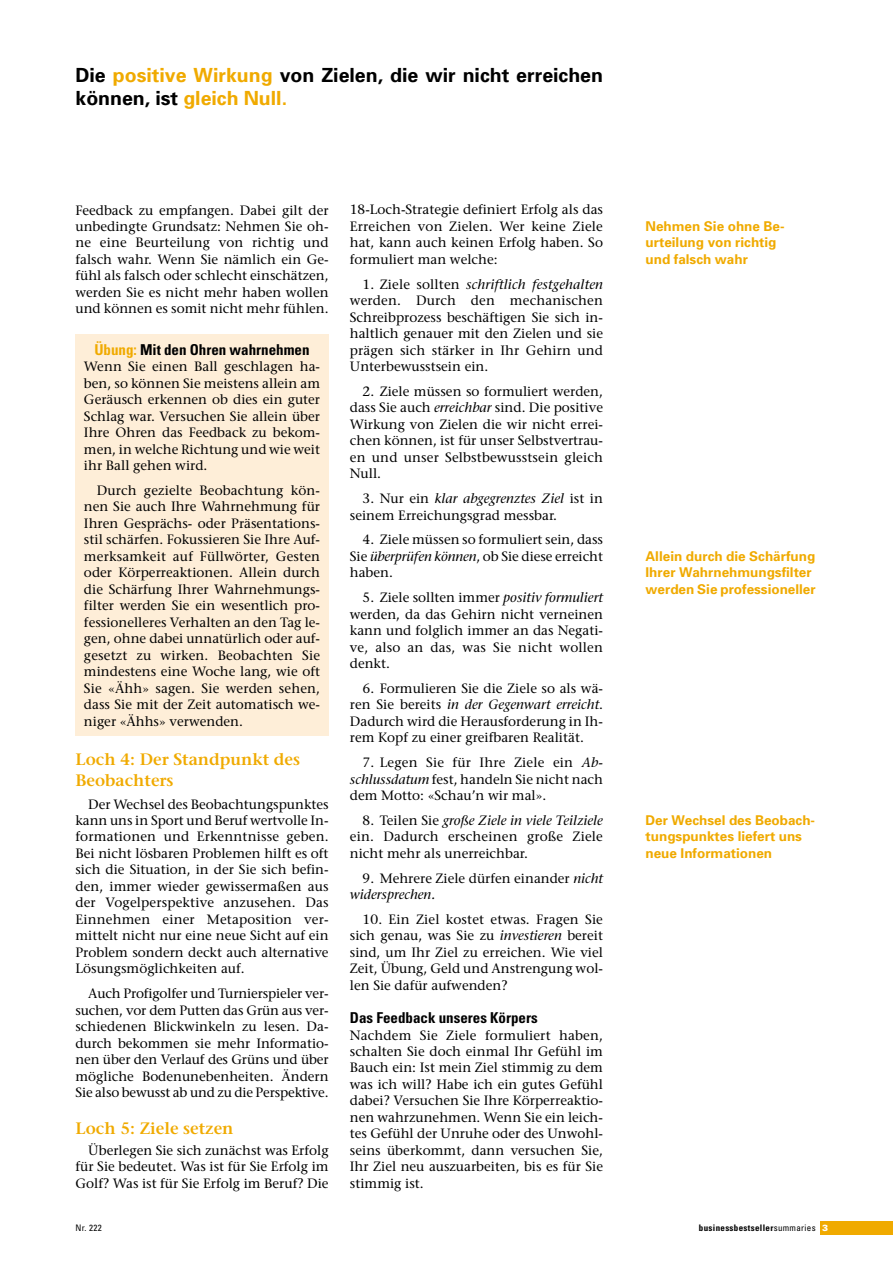
<style>
.page{position:relative;width:893px;height:1263px;background:#fff}
.page>*{position:absolute;margin:0;border:0;box-sizing:border-box;transform-origin:0 0}
.t1{font:700 19.5px/22.5px "Univers";color:#000}
.t2{font:600 16.5px/20.2px "Stone Serif";color:#f0aa00}
.t3{font:700 condensed 15px "Univers";color:#000}
.t4{font:13.5px/16.5px "Stone Serif";color:#000;text-align:justify}
.t5{font:700 13.5px/16.5px "Univers";color:#f0aa00}
.t6{font:700 condensed 9px "Univers";letter-spacing:.035em;color:#000}
.t7{font:condensed 9px "Univers";color:#000}
.s1{color:#f0aa00}
.s2{font-style:italic}
.s3{font-weight:400}
.s4{font-weight:900;font-stretch:normal;color:#fff}
</style>
<div class="page">
<div style="left:75px;top:334px;width:253px;height:402px;background:#feeed8"></div>
<div style="left:820px;top:1221px;width:72px;height:14px;background:#f0aa00"></div>
<h1 class="t1" style="left:75px;top:66px;width:529px">Die <span class="s1">positive Wirkung</span> von Zielen, die wir nicht erreichen können, ist <span class="s1">gleich Null.</span></h1>
<p class="t4" style="left:75px;top:203px;width:255px">Feedback zu empfangen. Dabei gilt der unbedingte Grundsatz: Nehmen Sie oh&shy;ne eine Beurteilung von richtig und falsch wahr. Wenn Sie nämlich ein Ge&shy;fühl als falsch oder schlecht einschätzen, werden Sie es nicht mehr haben wollen und können es somit nicht mehr fühlen.</p>
<p class="t3" style="left:94px;top:344px;width:217px"><span class="s1">Übung:</span> Mit den Ohren wahrnehmen</p>
<p class="t4" style="left:84px;top:360px;width:238px">Wenn Sie einen Ball geschlagen ha&shy;ben, so können Sie meistens allein am Geräusch erkennen ob dies ein guter Schlag war. Versuchen Sie allein über Ihre Ohren das Feedback zu bekom&shy;men, in welche Richtung und wie weit ihr Ball gehen wird.</p>
<p class="t4" style="left:84px;top:483px;width:238px;text-indent:13px">Durch gezielte Beobachtung kön&shy;nen Sie auch Ihre Wahrnehmung für Ihren Gesprächs- oder Präsentations&shy;stil schärfen. Fokussieren Sie Ihre Auf&shy;merksamkeit auf Füllwörter, Gesten oder Körperreaktionen. Allein durch die Schärfung Ihrer Wahrnehmungs&shy;filter werden Sie ein wesentlich pro&shy;fessionelleres Verhalten an den Tag le&shy;gen, ohne dabei unnatürlich oder auf&shy;gesetzt zu wirken. Beobachten Sie mindestens eine Woche lang, wie oft Sie «Ähh» sagen. Sie werden sehen, dass Sie mit der Zeit automatisch we&shy;niger «Ähhs» verwenden.</p>
<p class="t2" style="left:75px;top:751px;width:226px">Loch 4: Der Standpunkt des<br>Beobachters</p>
<p class="t4" style="left:75px;top:797px;width:255px;text-indent:13px">Der Wechsel des Beobachtungspunktes kann uns in Sport und Beruf wertvolle In&shy;formationen und Erkenntnisse geben.<br>Bei nicht lösbaren Problemen hilft es oft sich die Situation, in der Sie sich befin&shy;den, immer wieder gewissermaßen aus der Vogelperspektive anzusehen. Das Einnehmen einer Metaposition ver&shy;mittelt nicht nur eine neue Sicht auf ein Problem sondern deckt auch alternative Lösungsmöglichkeiten auf.</p>
<p class="t4" style="left:75px;top:987px;width:255px;text-indent:13px">Auch Profigolfer und Turnierspieler ver&shy;suchen, vor dem Putten das Grün aus ver&shy;schiedenen Blickwinkeln zu lesen. Da&shy;durch bekommen sie mehr Informatio&shy;nen über den Verlauf des Grüns und über mögliche Bodenunebenheiten. Ändern Sie also bewusst ab und zu die Perspektive.</p>
<p class="t2" style="left:75px;top:1120px;width:159px">Loch 5: Ziele setzen</p>
<p class="t4" style="left:75px;top:1143px;width:255px;text-indent:13px">Überlegen Sie sich zunächst was Erfolg für Sie bedeutet. Was ist für Sie Erfolg im Golf? Was ist für Sie Erfolg im Beruf? Die</p>
<p class="t4" style="left:350px;top:203px;width:255px">18-Loch-Strategie definiert Erfolg als das Erreichen von Zielen. Wer keine Ziele hat, kann auch keinen Erfolg haben. So formuliert man welche:</p>
<p class="t4" style="left:350px;top:277px;width:255px;text-indent:13px">1. Ziele sollten <span class="s2">schriftlich festgehalten </span>werden. Durch den mechanischen Schreibprozess beschäftigen Sie sich in&shy;haltlich genauer mit den Zielen und sie prägen sich stärker in Ihr Gehirn und Unterbewusstsein ein.</p>
<p class="t4" style="left:350px;top:384px;width:255px;text-indent:13px">2. Ziele müssen so formuliert werden, dass Sie auch <span class="s2">erreichbar</span> sind. Die positive Wirkung von Zielen die wir nicht errei&shy;chen können, ist für unser Selbstvertrau&shy;en und unser Selbstbewusstsein gleich Null.</p>
<p class="t4" style="left:350px;top:492px;width:254px;text-indent:13px">3. Nur ein <span class="s2">klar abgegrenztes Ziel</span> ist in seinem Erreichungsgrad messbar.</p>
<p class="t4" style="left:350px;top:533px;width:255px;text-indent:13px">4. Ziele müssen so formuliert sein, dass Sie <span class="s2">überprüfen können</span>, ob Sie diese erreicht haben.</p>
<p class="t4" style="left:350px;top:591px;width:255px;text-indent:13px">5. Ziele sollten immer <span class="s2">positiv formuliert </span>werden, da das Gehirn nicht verneinen kann und folglich immer an das Negati&shy;ve, also an das, was Sie nicht wollen denkt.</p>
<p class="t4" style="left:350px;top:681px;width:255px;text-indent:13px">6. Formulieren Sie die Ziele so als wä&shy;ren Sie bereits <span class="s2">in der Gegenwart erreicht</span>.<br>Dadurch wird die Herausforderung in Ih&shy;rem Kopf zu einer greifbaren Realität.</p>
<p class="t4" style="left:350px;top:756px;width:254px;text-indent:13px">7. Legen Sie für Ihre Ziele ein <span class="s2">Ab&shy;schlussdatum</span> fest, handeln Sie nicht nach dem Motto: «Schau’n wir mal».</p>
<p class="t4" style="left:350px;top:813px;width:255px;text-indent:13px">8. Teilen Sie <span class="s2">große Ziele in viele Teilziele </span>ein. Dadurch erscheinen große Ziele nicht mehr als unerreichbar.</p>
<p class="t4" style="left:350px;top:871px;width:254px;text-indent:13px">9. Mehrere Ziele dürfen einander <span class="s2">nicht widersprechen.</span></p>
<p class="t4" style="left:350px;top:912px;width:255px;text-indent:13px">10. Ein Ziel kostet etwas. Fragen Sie sich genau, was Sie zu <span class="s2">investieren</span> bereit sind, um Ihr Ziel zu erreichen. Wie viel Zeit, Übung, Geld und Anstrengung wol&shy;len Sie dafür aufwenden?</p>
<p class="t3" style="left:350px;top:1012px;width:189px">Das Feedback unseres Körpers</p>
<p class="t4" style="left:350px;top:1028px;width:255px">Nachdem Sie Ziele formuliert haben, schalten Sie doch einmal Ihr Gefühl im Bauch ein: Ist mein Ziel stimmig zu dem was ich will? Habe ich ein gutes Gefühl dabei? Versuchen Sie Ihre Körperreaktio&shy;nen wahrzunehmen. Wenn Sie ein leich&shy;tes Gefühl der Unruhe oder des Unwohl&shy;seins überkommt, dann versuchen Sie, Ihr Ziel neu auszuarbeiten, bis es für Sie stimmig ist.</p>
<p class="t5" style="left:645px;top:219px;width:140px">Nehmen Sie ohne Be&shy;urteilung von richtig und falsch wahr</p>
<p class="t5" style="left:645px;top:549px;width:172px">Allein durch die Schärfung<br>Ihrer Wahrnehmungsfilter werden Sie professioneller</p>
<p class="t5" style="left:645px;top:813px;width:171px">Der Wechsel des Beobach&shy;tungspunktes liefert uns neue Informationen</p>
<p class="t7" style="left:75px;top:1225px;width:28px">Nr. 222</p>
<p class="t6" style="left:699px;top:1225px;width:131px">businessbestseller<span class="s3">summaries</span> <span class="s4">3</span></p>
</div>
